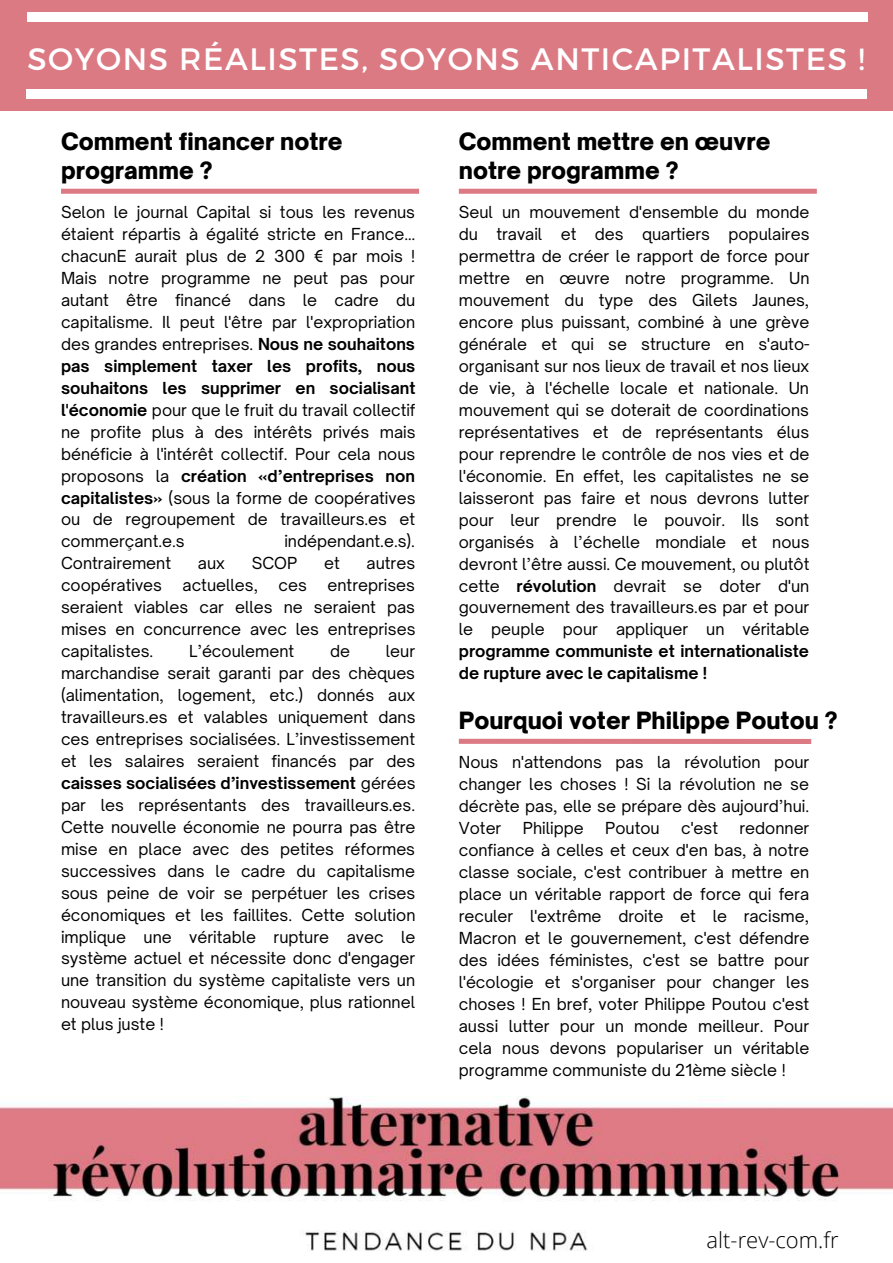
<style>
.page{position:relative;width:893px;height:1263px;background:#fff}
.page>*{position:absolute;margin:0;border:0;box-sizing:border-box;transform-origin:0 0}
.t1{font:30.97px "Montserrat";letter-spacing:.05em;color:#fff}
.t2{font:900 22.73px/29.5px "Open Sauce One";color:#000}
.t3{font:300 21.98px "Open Sans";color:#000}
.t4{font:15.83px/22px "Open Sauce One";color:#000;text-align:justify}
.t5{font:700 15.83px/22px "Open Sauce One";color:#000}
.s1{font-weight:700}
</style>
<div class="page">
<div style="left:0;top:0;width:893px;height:111px;background:#dc7a84"></div>
<div style="left:27px;top:12px;width:841px;height:9px;background:#fff"></div>
<div style="left:26px;top:90px;width:840px;height:9px;background:#fff"></div>
<div style="left:61px;top:189px;width:358px;height:5px;background:#dc7a84"></div>
<div style="left:459px;top:739px;width:352px;height:5px;background:#dc7a84"></div>
<img style="left:0;top:1096px;width:893px;height:155px">
<div style="left:459px;top:189px;width:358px;height:5px;background:#dc7a84"></div>
<h1 class="t1" style="left:27px;top:39px;width:838px">SOYONS RÉALISTES, SOYONS ANTICAPITALISTES !</h1>
<h2 class="t2" style="left:61px;top:126px;width:283px">Comment financer notre programme ?</h2>
<p class="t4" style="left:61px;top:201px;width:356px">Selon le journal Capital si tous les revenus étaient répartis à égalité stricte en France… chacunE aurait plus de 2 300 € par mois !<br>Mais notre programme ne peut pas pour autant être financé dans le cadre du capitalisme. Il peut l'être par l'expropriation des grandes entreprises. <span class="s1">Nous ne souhaitons pas simplement taxer les profits, nous souhaitons les supprimer en socialisant l'économie</span> pour que le fruit du travail collectif ne profite plus à des intérêts privés mais bénéficie à l'intérêt collectif. Pour cela nous proposons la <span class="s1">création «d’entreprises non capitalistes»</span> (sous la forme de coopératives ou de regroupement de travailleurs.es et commerçant.e.s</p>
<p class="t4" style="left:284px;top:530px;width:132px">indépendant.e.s).</p>
<p class="t4" style="left:61px;top:552px;width:112px">Contrairement</p>
<p class="t4" style="left:198px;top:552px;width:29px">aux</p>
<p class="t4" style="left:252px;top:552px;width:47px">SCOP</p>
<p class="t4" style="left:324px;top:552px;width:17px">et</p>
<p class="t4" style="left:366px;top:552px;width:50px">autres</p>
<p class="t4" style="left:61px;top:574px;width:103px">coopératives</p>
<p class="t4" style="left:183px;top:574px;width:77px">actuelles,</p>
<p class="t4" style="left:279px;top:574px;width:30px">ces</p>
<p class="t4" style="left:61px;top:574px;width:356px;text-indent:266px">entreprises seraient viables car elles ne seraient pas mises en concurrence avec les entreprises capitalistes.</p>
<p class="t4" style="left:189px;top:640px;width:107px">L’écoulement</p>
<p class="t4" style="left:330px;top:640px;width:22px">de</p>
<p class="t4" style="left:61px;top:640px;width:356px;text-indent:325px">leur marchandise serait garanti par des chèques (alimentation, logement, etc.) donnés aux travailleurs.es et valables uniquement dans ces entreprises socialisées. L’investissement et les salaires seraient financés par des <span class="s1">caisses socialisées d’investissement</span> gérées par les représentants des travailleurs.es.<br>Cette nouvelle économie ne pourra pas être mise en place avec des petites réformes successives dans le cadre du capitalisme sous peine de voir se perpétuer les crises économiques et les faillites. Cette solution implique une véritable rupture avec le système actuel et nécessite donc d'engager une transition du système capitaliste vers un nouveau système économique, plus rationnel et plus juste !</p>
<h2 class="t2" style="left:459px;top:126px;width:313px">Comment mettre en œuvre notre programme ?</h2>
<p class="t4" style="left:459px;top:201px;width:352px">Seul un mouvement d'ensemble du monde du travail et des quartiers populaires permettra de créer le rapport de force pour mettre en œuvre notre programme. Un mouvement du type des Gilets Jaunes, encore plus puissant, combiné à une grève générale et qui se structure en s'auto&shy;organisant sur nos lieux de travail et nos lieux de vie, à l'échelle locale et nationale. Un mouvement qui se doterait de coordinations représentatives et de représentants élus pour reprendre le contrôle de nos vies et de l'économie. En effet, les capitalistes ne se laisseront pas faire et nous devrons lutter pour leur prendre le pouvoir. Ils sont organisés à l’échelle mondiale et nous devront l’être aussi. Ce mouvement, ou plutôt cette <span class="s1">révolution</span> devrait se doter d'un gouvernement des travailleurs.es par et pour le peuple pour appliquer un véritable</p>
<p class="t5" style="left:459px;top:640px;width:352px">programme communiste et internationaliste de rupture avec le capitalisme !</p>
<h2 class="t2" style="left:459px;top:706px;width:380px">Pourquoi voter Philippe Poutou ?</h2>
<p class="t4" style="left:459px;top:751px;width:352px">Nous n'attendons pas la révolution pour changer les choses ! Si la révolution ne se décrète pas, elle se prépare dès aujourd’hui.<br>Voter</p>
<p class="t4" style="left:523px;top:817px;width:62px">Philippe</p>
<p class="t4" style="left:605px;top:817px;width:56px">Poutou</p>
<p class="t4" style="left:681px;top:817px;width:38px">c'est</p>
<p class="t4" style="left:459px;top:817px;width:352px;text-indent:281px">redonner confiance à celles et ceux d'en bas, à notre classe sociale, c'est contribuer à mettre en place un véritable rapport de force qui fera reculer l'extrême droite et le racisme, Macron et le gouvernement, c'est défendre des idées féministes, c'est se battre pour l'écologie et s'organiser pour changer les choses ! En bref, voter Philippe Poutou c'est aussi lutter pour un monde meilleur. Pour cela nous devons populariser un véritable programme communiste du 21ème siècle !</p>
<h3 class="t3" style="left:706px;top:1224px;width:134px">alt-rev-com.fr</h3>
</div>
